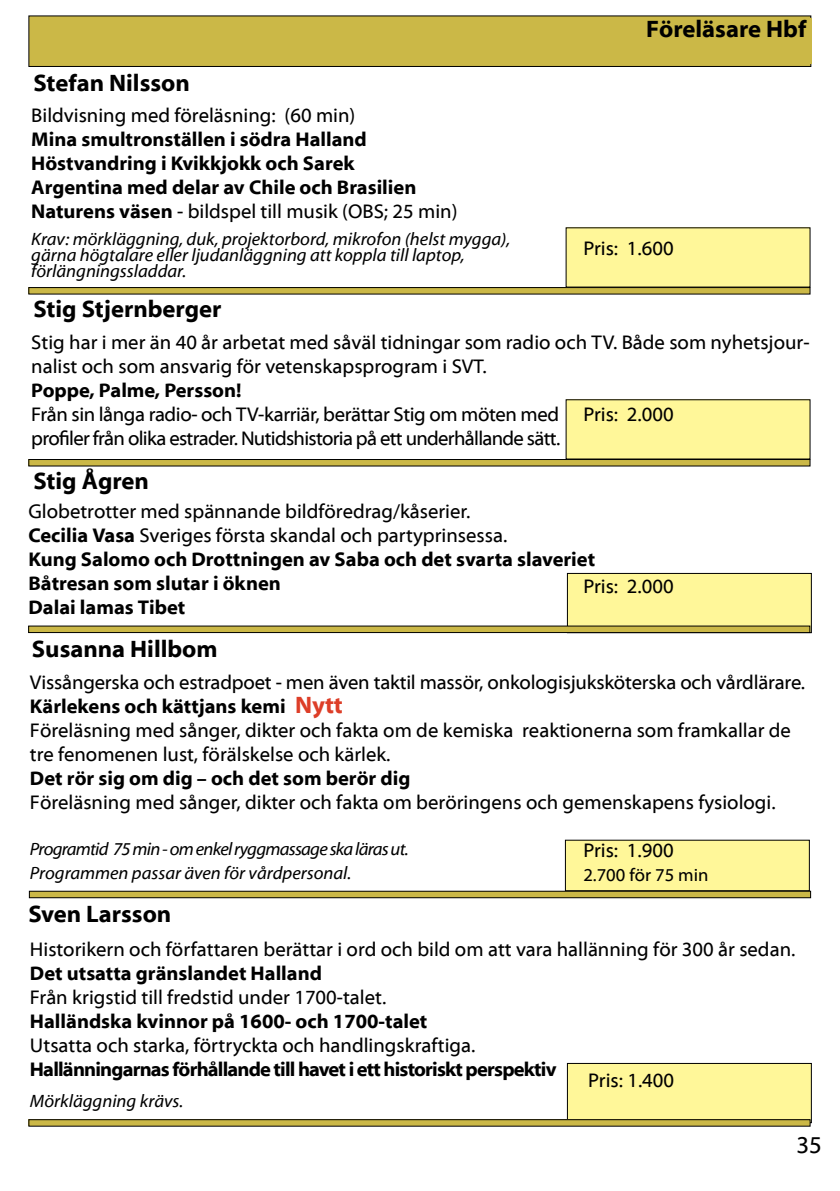
<style>
.page{position:relative;width:840px;height:1191px;background:#fff}
.page>*{position:absolute;margin:0;border:0;box-sizing:border-box;transform-origin:0 0}
.t1{font:700 24px "Myriad Web Pro";color:#000}
.t2{font:700 24px "Myriad Web Pro";color:#dd3e28}
.t3{font:24px "Myriad Web Pro";color:#000}
.t4{font:20px/24px "Myriad Web Pro";color:#000}
.t5{font:700 20px/24px "Myriad Web Pro";color:#000}
.t6{font:20px/24px "Myriad Web Pro";letter-spacing:-.035em;color:#000}
.t7{font:700 20px "Myriad Web Pro";letter-spacing:-.04em;color:#000}
.t8{font:italic 18px/16px "Myriad Web Pro";color:#000}
.t9{font:italic 18px/24px "Myriad Web Pro";letter-spacing:-.04em;color:#000}
.t10{font:18px "Myriad Web Pro";color:#000}
.s1{font-weight:400}
</style>
<div class="page">
<div style="left:565px;top:400px;width:244px;height:59px;background:#fff799"></div>
<div style="left:565px;top:228px;width:244px;height:59px;background:#fff799"></div>
<div style="left:565px;top:840px;width:243px;height:50px;background:#fff799"></div>
<div style="left:565px;top:840px;width:244px;height:51px;border:1px solid #000"></div>
<div style="left:567px;top:573px;width:243px;height:59px;background:#fff799"></div>
<div style="left:567px;top:573px;width:244px;height:60px;border:1px solid #000"></div>
<div style="left:567px;top:1063px;width:243px;height:59px;background:#fff799"></div>
<div style="left:567px;top:1063px;width:244px;height:60px;border:1px solid #000"></div>
<div style="left:29px;top:16px;width:781px;height:50px;background:#cbb847"></div>
<div style="left:29px;top:16px;width:781px;height:51px;border:1px solid #000"></div>
<svg style="left:808px;top:19px;width:2px;height:45px"></svg>
<div style="left:29px;top:626px;width:780px;height:6px;background:#cbb847"></div>
<div style="left:28px;top:626px;width:781px;height:7px;border:1px solid #000"></div>
<div style="left:29px;top:287px;width:780px;height:7px;background:#cbb847"></div>
<div style="left:29px;top:287px;width:780px;height:7px;border:1px solid #000"></div>
<div style="left:29px;top:459px;width:780px;height:7px;background:#cbb847"></div>
<div style="left:29px;top:459px;width:780px;height:7px;border:1px solid #000"></div>
<div style="left:29px;top:891px;width:781px;height:6px;background:#cbb847"></div>
<div style="left:29px;top:891px;width:781px;height:7px;border:1px solid #000"></div>
<div style="left:29px;top:1119px;width:780px;height:7px;background:#cbb847"></div>
<div style="left:29px;top:1119px;width:780px;height:7px;border:1px solid #000"></div>
<p class="t1" style="left:33px;top:69px;width:158px">Stefan Nilsson</p>
<p class="t4" style="left:31px;top:104px;width:325px">Bildvisning med föreläsning: (60 min)</p>
<p class="t5" style="left:31px;top:128px;width:427px">Mina smultronställen i södra Halland Höstvandring i Kvikkjokk och Sarek<br>Argentina med delar av Chile och Brasilien Naturens väsen <span class="s1">- bildspel till musik (OBS; 25 min)</span></p>
<p class="t8" style="left:31px;top:231px;width:480px">Krav: mörkläggning, duk, projektorbord, mikrofon (helst mygga), gärna högtalare eller ljudanläggning att koppla till laptop, förlängningssladdar.</p>
<p class="t1" style="left:33px;top:296px;width:189px">Stig Stjernberger</p>
<p class="t1" style="left:645px;top:16px;width:162px">Föreläsare Hbf</p>
<p class="t4" style="left:583px;top:237px;width:92px">Pris: 1.600</p>
<p class="t4" style="left:31px;top:331px;width:779px">Stig har i mer än 40 år arbetat med såväl tidningar som radio och TV. Både som nyhetsjour&shy;nalist och som ansvarig för vetenskapsprogram i SVT.</p>
<p class="t5" style="left:31px;top:379px;width:212px">Poppe, Palme, Persson!</p>
<p class="t6" style="left:31px;top:403px;width:530px">Från sin långa radio- och TV-karriär, berättar Stig om möten med profiler från olika estrader. Nutidshistoria på ett underhållande sätt.</p>
<p class="t4" style="left:583px;top:402px;width:92px">Pris: 2.000</p>
<p class="t1" style="left:33px;top:467px;width:117px">Stig Ågren</p>
<p class="t5" style="left:28px;top:499px;width:568px"><span class="s1">Globetrotter med spännande bildföredrag/kåserier.<br></span>Cecilia Vasa <span class="s1">Sveriges första skandal och partyprinsessa.<br></span>Kung Salomo och Drottningen av Saba och det svarta slaveriet Båtresan som slutar i öknen<br>Dalai lamas Tibet</p>
<p class="t1" style="left:32px;top:635px;width:187px">Susanna Hillbom</p>
<p class="t4" style="left:30px;top:671px;width:776px">Vissångerska och estradpoet - men även taktil massör, onkologisjuksköterska och vårdlärare.</p>
<p class="t5" style="left:30px;top:694px;width:257px">Kärlekens och kättjans kemi</p>
<p class="t4" style="left:30px;top:719px;width:762px">Föreläsning med sånger, dikter och fakta om de kemiska reaktionerna som framkallar de tre fenomenen lust, förälskelse och kärlek.</p>
<p class="t5" style="left:30px;top:766px;width:382px">Det rör sig om dig – och det som berör dig</p>
<p class="t4" style="left:30px;top:791px;width:746px">Föreläsning med sånger, dikter och fakta om beröringens och gemenskapens fysiologi.</p>
<p class="t9" style="left:30px;top:837px;width:380px">Programtid 75 min - om enkel ryggmassage ska läras ut.<br>Programmen passar även för vårdpersonal.</p>
<p class="t4" style="left:583px;top:574px;width:92px">Pris: 2.000</p>
<p class="t2" style="left:295px;top:692px;width:49px">Nytt</p>
<p class="t4" style="left:583px;top:839px;width:92px">Pris: 1.900</p>
<p class="t10" style="left:583px;top:865px;width:126px">2.700 för 75 min</p>
<p class="t1" style="left:28px;top:900px;width:144px">Sven Larsson</p>
<p class="t4" style="left:30px;top:937px;width:766px">Historikern och författaren berättar i ord och bild om att vara hallänning för 300 år sedan.</p>
<p class="t5" style="left:30px;top:961px;width:293px">Det utsatta gränslandet Halland</p>
<p class="t4" style="left:30px;top:985px;width:357px">Från krigstid till fredstid under 1700-talet.</p>
<p class="t5" style="left:30px;top:1009px;width:399px">Halländska kvinnor på 1600- och 1700-talet</p>
<p class="t4" style="left:30px;top:1033px;width:447px">Utsatta och starka, förtryckta och handlingskraftiga.</p>
<p class="t7" style="left:30px;top:1058px;width:528px">Hallänningarnas förhållande till havet i ett historiskt perspektiv</p>
<p class="t8" style="left:30px;top:1093px;width:155px">Mörkläggning krävs.</p>
<p class="t4" style="left:588px;top:1068px;width:87px">Pris: 1.400</p>
<p class="t3" style="left:795px;top:1131px;width:27px">35</p>
</div>
